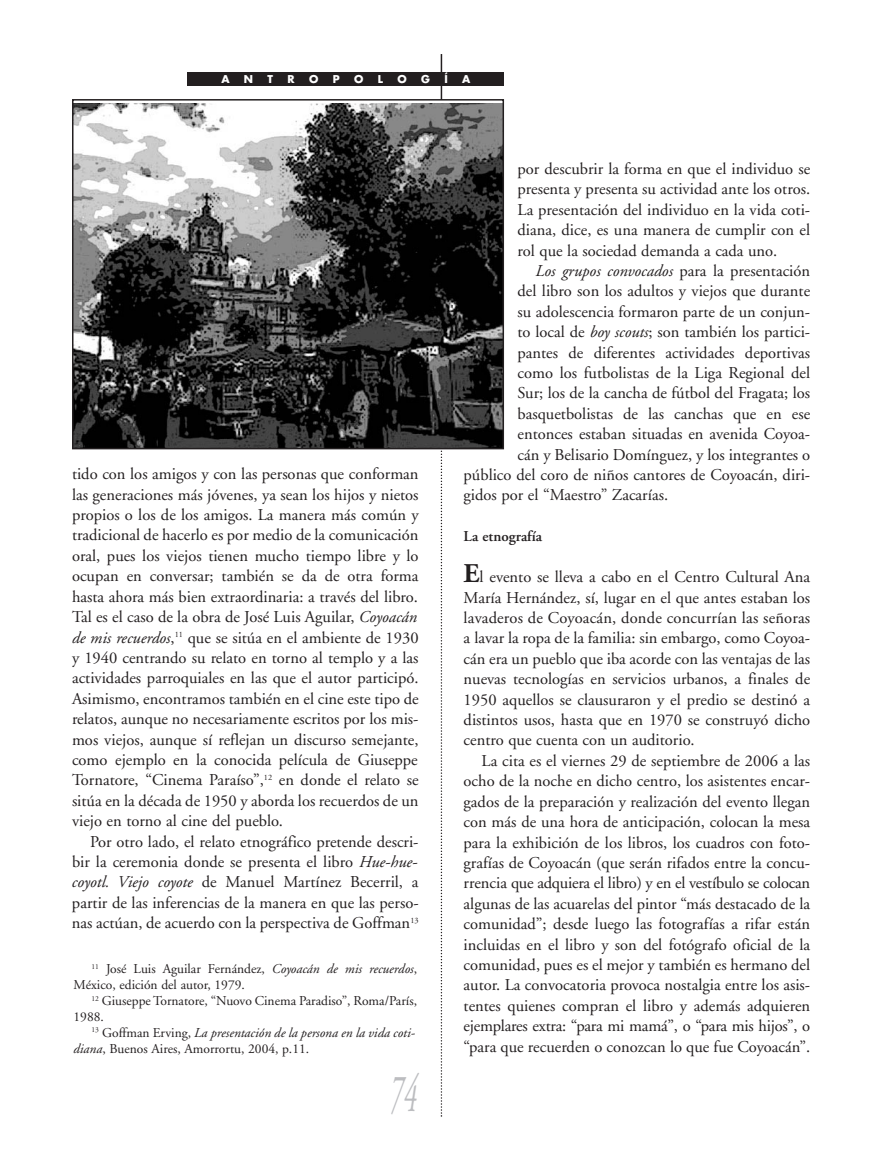
<style>
.page{position:relative;width:893px;height:1170px;background:#fff}
.page>*{position:absolute;margin:0;border:0;box-sizing:border-box;transform-origin:0 0}
.t1{font:italic 54px "Adobe Garamond";color:#bcbdc0;scale:.5 1}
.t2{font:16.5px/20.4px "Adobe Garamond";color:#231f20;text-align:justify}
.t3{font:italic 16.5px "Adobe Garamond";color:#231f20}
.t4{font:600 15px "Adobe Garamond";color:#231f20}
.t5{font:13.5px/15.9px "Adobe Garamond";color:#231f20}
.t6{font:700 10.5px "Futura";color:#fff}
.s1{font-style:italic}
.s2{font-style:normal}
.s3{font-weight:700;font-size:27px}
</style>
<div class="page">
<hr style="left:441px;top:54px;width:1px;height:306px;background:#231f20">
<svg style="left:441px;top:449px;width:1px;height:667px"></svg>
<div style="left:188px;top:72px;width:316px;height:14px;background:#231f20"></div>
<img style="left:75px;top:104px;width:426px;height:342px">
<div style="left:72px;top:99px;width:432px;height:350px;border:2px solid #231f20"></div>
<p class="t6" style="left:221px;top:74px;width:10px">A</p>
<p class="t6" style="left:244px;top:74px;width:11px">N</p>
<p class="t6" style="left:268px;top:74px;width:7px">T</p>
<p class="t6" style="left:288px;top:74px;width:9px">R</p>
<p class="t6" style="left:309px;top:74px;width:11px">O</p>
<p class="t6" style="left:333px;top:74px;width:8px">P</p>
<p class="t6" style="left:354px;top:74px;width:11px">O</p>
<p class="t6" style="left:378px;top:74px;width:7px">L</p>
<p class="t6" style="left:397px;top:74px;width:11px">O</p>
<p class="t6" style="left:421px;top:74px;width:10px">G</p>
<p class="t6" style="left:444px;top:74px;width:5px">Í</p>
<p class="t6" style="left:462px;top:74px;width:10px">A</p>
<p class="t2" style="left:72px;top:465px;width:348px">tido con los amigos y con las personas que conforman las generaciones más jóvenes, ya sean los hijos y nietos propios o los de los amigos. La manera más común y tradicional de hacerlo es por medio de la comunicación oral, pues los viejos tienen mucho tiempo libre y lo ocupan en conversar; también se da de otra forma hasta ahora más bien extraordinaria: a través del libro.<br>Tal es el caso de la obra de José Luis Aguilar, <span class="s1">Coyoacán de mis recuerdos</span>,<sup>11</sup> que se sitúa en el ambiente de 1930 y 1940 centrando su relato en torno al templo y a las actividades parroquiales en las que el autor participó.<br>Asimismo, encontramos también en el cine este tipo de relatos, aunque no necesariamente escritos por los mis&shy;mos viejos, aunque sí reflejan un discurso semejante, como ejemplo en la conocida película de Giuseppe Tornatore, “Cinema Paraíso”,<sup>12</sup> en donde el relato se sitúa en la década de 1950 y aborda los recuerdos de un viejo en torno al cine del pueblo.</p>
<p class="t2" style="left:72px;top:832px;width:348px;text-indent:18px">Por otro lado, el relato etnográfico pretende descri&shy;bir la ceremonia donde se presenta el libro <span class="s1">Hue-hue&shy;coyotl. Viejo coyote</span> de Manuel Martínez Becerril, a partir de las inferencias de la manera en que las perso&shy;nas actúan, de acuerdo con la perspectiva de Goffman<sup>13</sup></p>
<p class="t5" style="left:73px;top:962px;width:345px;text-indent:18px"><sup>11</sup> José Luis Aguilar Fernández, <span class="s1">Coyoacán de mis recuerdos</span>,<br>México, edición del autor, 1979.</p>
<p class="t5" style="left:73px;top:994px;width:345px;text-indent:18px"><sup>12</sup> Giuseppe Tornatore, “Nuovo Cinema Paradiso”, Roma/París,<br>1988.</p>
<p class="t5" style="left:73px;top:1025px;width:343px;text-indent:18px"><sup>13</sup> Goffman Erving, <span class="s1">La presentación de la persona en la vida coti&shy;diana</span>, Buenos Aires, Amorrortu, 2004, p.11.</p>
<h1 class="t1" style="left:390px;top:1071px;width:56px">74</h1>
<p class="t2" style="left:518px;top:160px;width:294px">por descubrir la forma en que el individuo se presenta y presenta su actividad ante los otros.<br>La presentación del individuo en la vida coti&shy;diana, dice, es una manera de cumplir con el rol que la sociedad demanda a cada uno.</p>
<p class="t3" style="left:536px;top:264px;width:276px">Los grupos convocados <span class="s2">para la presentación</span></p>
<p class="t2" style="left:518px;top:282px;width:294px">del libro son los adultos y viejos que durante</p>
<p class="t2" style="left:518px;top:303px;width:294px">su adolescencia formaron parte de un conjun-</p>
<p class="t2" style="left:518px;top:323px;width:294px">to local de <span class="s1">boy scouts</span>; son también los partici-</p>
<p class="t2" style="left:518px;top:343px;width:294px">pantes de diferentes actividades deportivas</p>
<p class="t2" style="left:518px;top:364px;width:294px">como los futbolistas de la Liga Regional del</p>
<p class="t2" style="left:518px;top:384px;width:294px">Sur; los de la cancha de fútbol del Fragata; los</p>
<p class="t2" style="left:518px;top:405px;width:294px">basquetbolistas de las canchas que en ese</p>
<p class="t2" style="left:518px;top:425px;width:294px">entonces estaban situadas en avenida Coyoa-</p>
<p class="t2" style="left:518px;top:445px;width:294px">cán y Belisario Domínguez, y los integrantes o</p>
<p class="t2" style="left:464px;top:466px;width:348px">público del coro de niños cantores de Coyoacán, diri-</p>
<p class="t2" style="left:464px;top:486px;width:206px">gidos por el “Maestro” Zacarías.</p>
<p class="t4" style="left:464px;top:530px;width:80px">La etnografía</p>
<p class="t2" style="left:464px;top:568px;width:348px"><span class="s3">E</span>l evento se lleva a cabo en el Centro Cultural Ana María Hernández, sí, lugar en el que antes estaban los lavaderos de Coyoacán, donde concurrían las señoras a lavar la ropa de la familia: sin embargo, como Coyoa&shy;cán era un pueblo que iba acorde con las ventajas de las nuevas tecnologías en servicios urbanos, a finales de 1950 aquellos se clausuraron y el predio se destinó a distintos usos, hasta que en 1970 se construyó dicho centro que cuenta con un auditorio.</p>
<p class="t2" style="left:464px;top:751px;width:348px;text-indent:18px">La cita es el viernes 29 de septiembre de 2006 a las ocho de la noche en dicho centro, los asistentes encar&shy;gados de la preparación y realización del evento llegan con más de una hora de anticipación, colocan la mesa para la exhibición de los libros, los cuadros con foto&shy;grafías de Coyoacán (que serán rifados entre la concu&shy;rrencia que adquiera el libro) y en el vestíbulo se colocan algunas de las acuarelas del pintor “más destacado de la comunidad”; desde luego las fotografías a rifar están incluidas en el libro y son del fotógrafo oficial de la comunidad, pues es el mejor y también es hermano del autor. La convocatoria provoca nostalgia entre los asis&shy;tentes quienes compran el libro y además adquieren ejemplares extra: “para mi mamá”, o “para mis hijos”, o “para que recuerden o conozcan lo que fue Coyoacán”.</p>
</div>
